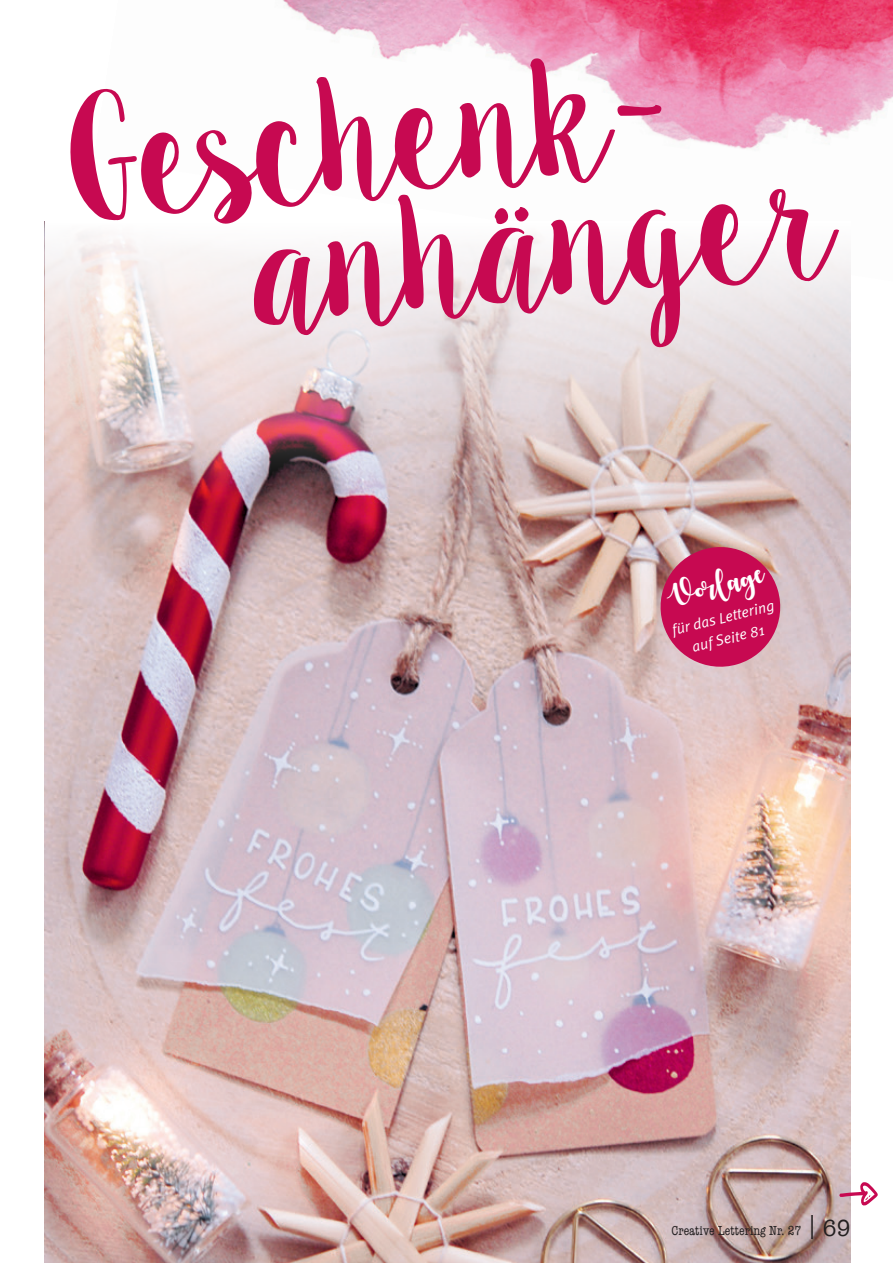
<style>
.page{position:relative;width:893px;height:1263px;background:#fff}
.page>*{position:absolute;margin:0;border:0;box-sizing:border-box;transform-origin:0 0}
.t1{font:168px/123.4px "Sugar Plums";color:#c70951}
.t2{font:27px "Autumnin November";color:#fff}
.t3{font:italic 15px/21px "Meta Pro";color:#fff;text-align:center}
.t4{font:condensed 13.5px "American Typewriter";color:#231f20}
.s1{font-stretch:normal;font-size:24px}
</style>
<div class="page">
<img style="left:283px;top:0;width:610px;height:281px">
<img style="left:45px;top:492px;width:805px;height:771px">
<svg style="left:45px;top:221px;width:805px;height:271px"></svg>
<svg style="left:839px;top:1182px;width:39px;height:24px"></svg>
<svg style="left:654px;top:540px;width:133px;height:134px;background:#ca4875"></svg>
<h1 class="t1" style="left:233px;top:94px;width:594px;text-indent:-173px;rotate:-5deg">Geschenk&shy;anhänger</h1>
<h2 class="t2" style="left:663px;top:582px;width:102px;rotate:-14deg">Vorlage</h2>
<p class="t3" style="left:670px;top:621px;width:107px;rotate:-14deg">für das Lettering auf Seite 81</p>
<p class="t4" style="left:671px;top:1220px;width:180px">Creative Lettering Nr. 27 <span class="s1">| 69</span></p>
</div>
